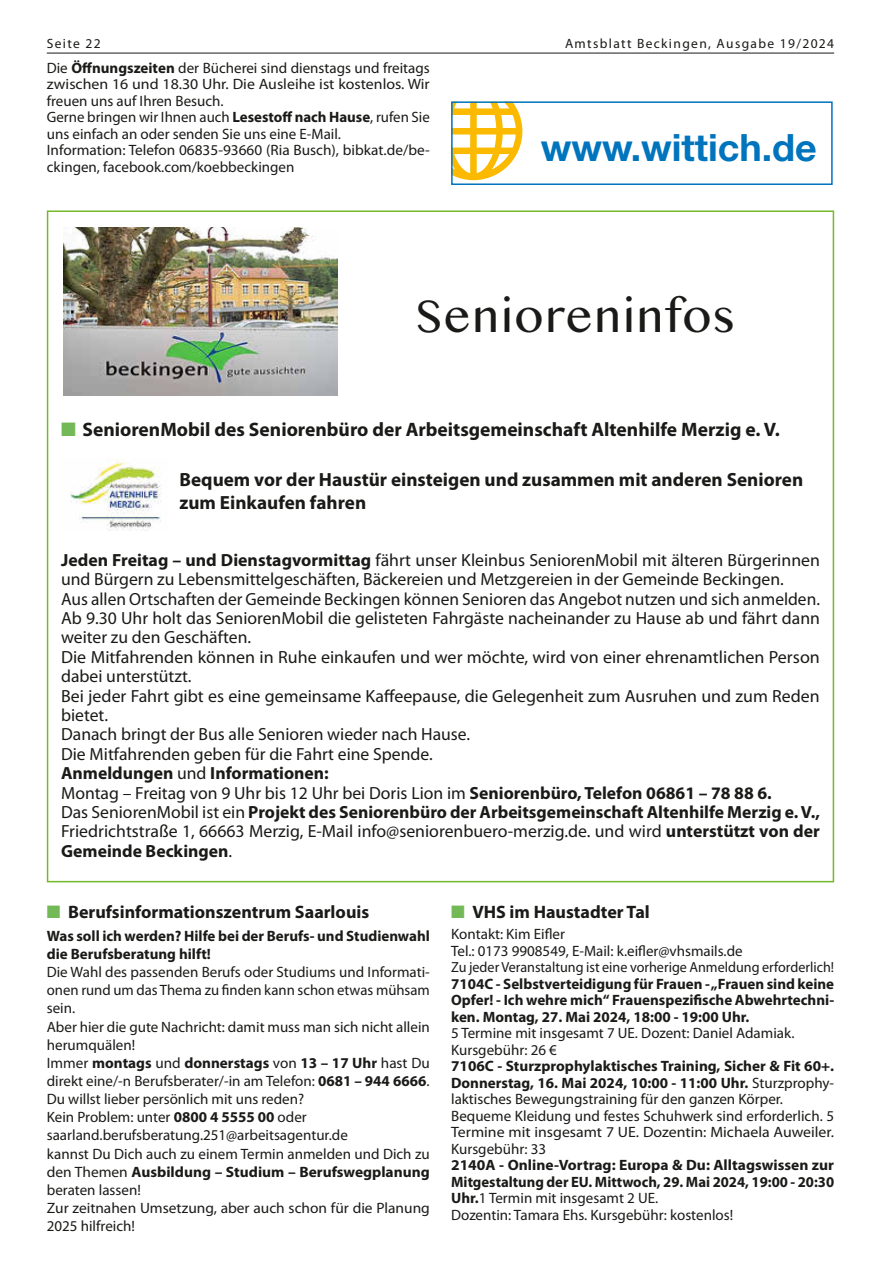
<style>
.page{position:relative;width:881px;height:1263px;background:#fff}
.page>*{position:absolute;margin:0;border:0;box-sizing:border-box;transform-origin:0 0}
.t1{font:48px "Myanmar MN";color:#1a1a18}
.t2{font:700 37.65px "Helvetica Neue LT";color:#0074bc}
.t3{font:700 19.5px "Myriad Pro";color:#1a1a18}
.t4{font:700 19.2px/23px "Myriad Pro";color:#1a1a18}
.t5{font:700 18px "Myriad Pro";color:#1a1a18}
.t6{font:17.7px/19.4px "Myriad Pro";color:#1a1a18}
.t7{font:15px/18.1px "Myriad Pro";color:#1a1a18}
.t8{font:700 15px/16.5px "Myriad Pro";color:#1a1a18}
.t9{font:14.7px "Myriad Pro";color:#1a1a18;scale:.96 1}
.t10{font:13.5px "Myriad Pro";letter-spacing:.1em;color:#1a1a18}
.s1{font-weight:700}
.s2{color:#73b958}
.s3{font-weight:400}
</style>
<div class="page">
<hr style="left:47px;top:53px;width:786px;height:1px;background:#1a1a18">
<div style="left:47px;top:210px;width:786px;height:672px;background:#fff;border:2px solid #75b828"></div>
<img style="left:70px;top:459px;width:91px;height:71px">
<img style="left:64px;top:227px;width:273px;height:168px">
<svg style="left:454px;top:104px;width:68px;height:76px"></svg>
<div style="left:451px;top:101px;width:381px;height:84px;border:2px solid #0074bc"></div>
<p class="t10" style="left:47px;top:35px;width:55px">Seite 22</p>
<p class="t10" style="left:564px;top:35px;width:270px">Amtsblatt Beckingen, Ausgabe 19/2024</p>
<p class="t7" style="left:47px;top:59px;width:384px;line-height:16.5px">Die <span class="s1">Öffnungszeiten</span> der Bücherei sind dienstags und freitags zwischen 16 und 18.30 Uhr. Die Ausleihe ist kostenlos. Wir freuen uns auf Ihren Besuch.<br>Gerne bringen wir Ihnen auch <span class="s1">Lesestoff nach Hause</span>, rufen Sie uns einfach an oder senden Sie uns eine E-Mail.<br>Information: Telefon 06835-93660 (Ria Busch), bibkat.de/be&shy;ckingen, facebook.com/koebbeckingen</p>
<h2 class="t2" style="left:540px;top:124px;width:277px">www.wittich.de</h2>
<h1 class="t1" style="left:415px;top:288px;width:322px">Senioreninfos</h1>
<h3 class="t3" style="left:61px;top:416px;width:720px"><span class="s2">■</span> SeniorenMobil des Seniorenbüro der Arbeitsgemeinschaft Altenhilfe Merzig e. V.</h3>
<p class="t4" style="left:179px;top:467px;width:625px">Bequem vor der Haustür einsteigen und zusammen mit anderen Senioren zum Einkaufen fahren</p>
<p class="t6" style="left:61px;top:550px;width:760px"><span class="s1">Jeden Freitag – und Dienstagvormittag</span> fährt unser Kleinbus SeniorenMobil mit älteren Bürgerinnen und Bürgern zu Lebensmittelgeschäften, Bäckereien und Metzgereien in der Gemeinde Beckingen.<br>Aus allen Ortschaften der Gemeinde Beckingen können Senioren das Angebot nutzen und sich anmelden.<br>Ab 9.30 Uhr holt das SeniorenMobil die gelisteten Fahrgäste nacheinander zu Hause ab und fährt dann weiter zu den Geschäften.<br>Die Mitfahrenden können in Ruhe einkaufen und wer möchte, wird von einer ehrenamtlichen Person dabei unterstützt.<br>Bei jeder Fahrt gibt es eine gemeinsame Kaffeepause, die Gelegenheit zum Ausruhen und zum Reden bietet.<br>Danach bringt der Bus alle Senioren wieder nach Hause.<br>Die Mitfahrenden geben für die Fahrt eine Spende.<br><span class="s1">Anmeldungen</span> und <span class="s1">Informationen:<br></span>Montag – Freitag von 9 Uhr bis 12 Uhr bei Doris Lion im <span class="s1">Seniorenbüro, Telefon 06861 – 78 88 6.<br></span>Das SeniorenMobil ist ein <span class="s1">Projekt des Seniorenbüro der Arbeitsgemeinschaft Altenhilfe Merzig e. V., </span>Friedrichtstraße 1, 66663 Merzig, E-Mail info@seniorenbuero-merzig.de. und wird <span class="s1">unterstützt von der Gemeinde Beckingen</span>.</p>
<p class="t5" style="left:47px;top:901px;width:324px"><span class="s2">■</span> Berufsinformationszentrum Saarlouis</p>
<p class="t8" style="left:47px;top:926px;width:384px;line-height:18.1px">Was soll ich werden? Hilfe bei der Berufs- und Studienwahl die Berufsberatung hilft!</p>
<p class="t7" style="left:47px;top:963px;width:384px">Die Wahl des passenden Berufs oder Studiums und Informati&shy;onen rund um das Thema zu finden kann schon etwas mühsam sein.<br>Aber hier die gute Nachricht: damit muss man sich nicht allein herumquälen!<br>Immer <span class="s1">montags</span> und <span class="s1">donnerstags</span> von <span class="s1">13 – 17 Uhr</span> hast Du direkt eine/-n Berufsberater/-in am Telefon: <span class="s1">0681 – 944 6666</span>.<br>Du willst lieber persönlich mit uns reden?<br>Kein Problem: unter <span class="s1">0800 4 5555 00</span> oder saarland.berufsberatung.251@arbeitsagentur.de<br>kannst Du Dich auch zu einem Termin anmelden und Dich zu den Themen <span class="s1">Ausbildung – Studium – Berufswegplanung </span>beraten lassen!<br>Zur zeitnahen Umsetzung, aber auch schon für die Planung 2025 hilfreich!</p>
<p class="t5" style="left:451px;top:901px;width:200px"><span class="s2">■</span> VHS im Haustadter Tal</p>
<p class="t7" style="left:451px;top:926px;width:293px;line-height:16.5px">Kontakt: Kim Eifler<br>Tel.: 0173 9908549, E-Mail: k.eifler@vhsmails.de</p>
<p class="t9" style="left:451px;top:958px;width:400px">Zu jeder Veranstaltung ist eine vorherige Anmeldung erforderlich!</p>
<p class="t8" style="left:451px;top:975px;width:384px;text-align:justify">7104C - Selbstverteidigung für Frauen - „Frauen sind keine Opfer! - Ich wehre mich“ Frauenspezifische Abwehrtechni&shy;ken. Montag, 27. Mai 2024, 18:00 - 19:00 Uhr.</p>
<p class="t7" style="left:451px;top:1025px;width:345px;line-height:16.5px">5 Termine mit insgesamt 7 UE. Dozent: Daniel Adamiak.<br>Kursgebühr: 26 €</p>
<p class="t7" style="left:451px;top:1058px;width:384px;line-height:16.5px"><span class="s1">7106C - Sturzprophylaktisches Training, Sicher &amp; Fit 60+.<br>Donnerstag, 16. Mai 2024, 10:00 - 11:00 Uhr.</span> Sturzprophy&shy;laktisches Bewegungstraining für den ganzen Körper.<br>Bequeme Kleidung und festes Schuhwerk sind erforderlich. 5<br>Termine mit insgesamt 7 UE. Dozentin: Michaela Auweiler.<br>Kursgebühr: 33</p>
<p class="t8" style="left:451px;top:1156px;width:384px">2140A - Online-Vortrag: Europa &amp; Du: Alltagswissen zur Mitgestaltung der EU. Mittwoch, 29. Mai 2024, 19:00 - 20:30<br>Uhr.<span class="s3">1 Termin mit insgesamt 2 UE.<br>Dozentin: Tamara Ehs. Kursgebühr: kostenlos!</span></p>
</div>
